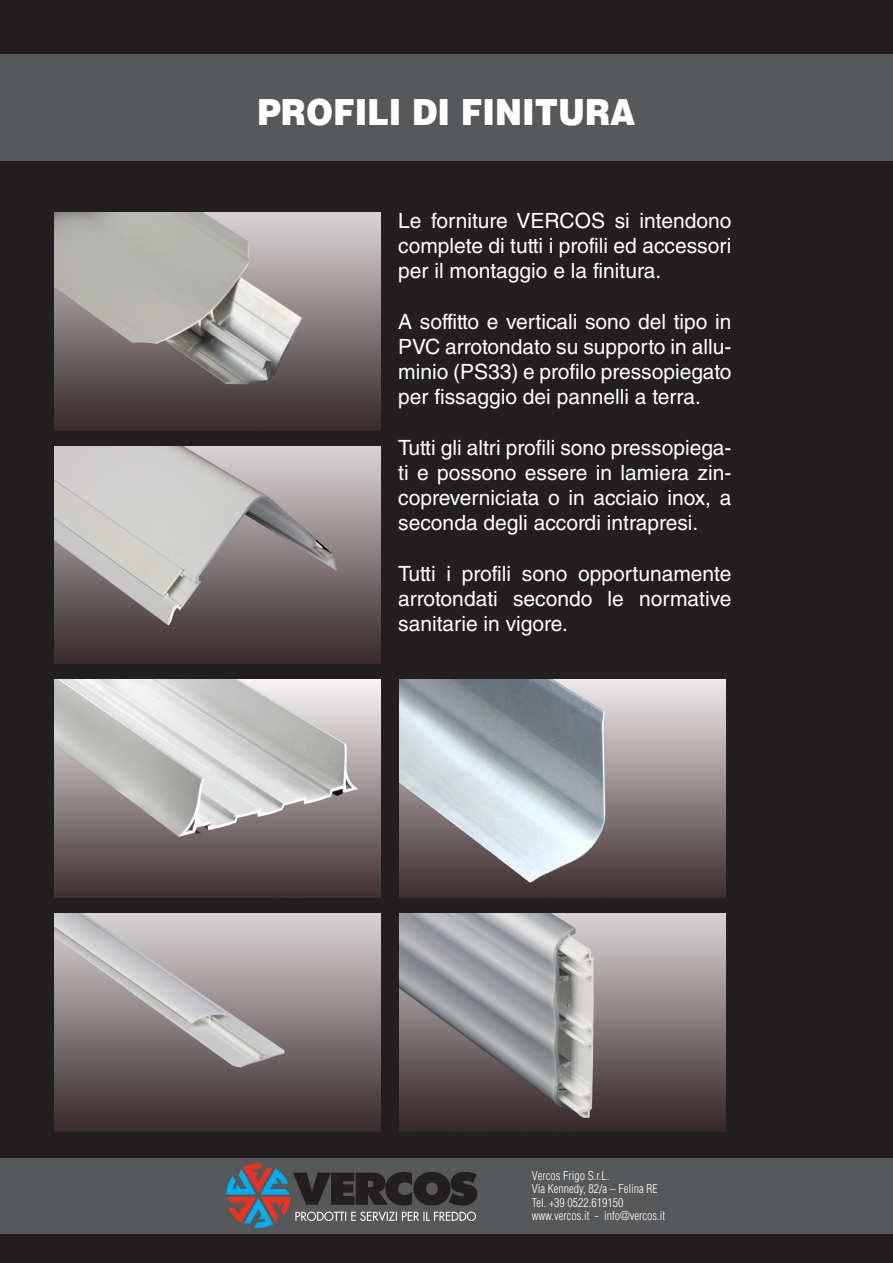
<style>
.page{position:relative;width:893px;height:1263px;background:#231f20}
.page>*{position:absolute;margin:0;border:0;box-sizing:border-box;transform-origin:0 0}
.Titolo{font:900 36px "Helvetica LT Std";color:#fff;scale:.9 1}
.Corpo_testo_14_int_a{font:21px/25.2px "Helvetica LT Std";color:#fff;text-align:justify}
.t1{font:300 condensed 12px/13.5px "Helvetica LT Std";color:#fff}
</style>
<div class="page">
<div style="left:0;top:54px;width:893px;height:106px;background:#57585a"></div>
<div style="left:0;top:1158px;width:893px;height:75px;background:#57585a"></div>
<svg style="left:226px;top:1163px;width:251px;height:65px"></svg>
<img style="left:54px;top:914px;width:326px;height:217px">
<img style="left:54px;top:680px;width:326px;height:217px">
<img style="left:54px;top:446px;width:326px;height:218px">
<img style="left:54px;top:213px;width:326px;height:217px">
<img style="left:400px;top:914px;width:326px;height:217px">
<img style="left:400px;top:680px;width:326px;height:217px">
<p class="Titolo" style="left:257px;top:89px;width:422px">PROFILI DI FINITURA</p>
<p class="Corpo_testo_14_int_a" style="left:398px;top:208px;width:335px">Le forniture VERCOS si intendono complete di tutti i profili ed accessori per il montaggio e la finitura.</p>
<p class="Corpo_testo_14_int_a" style="left:398px;top:308px;width:335px">A soffitto e verticali sono del tipo in PVC arrotondato su supporto in allu&shy;minio (PS33) e profilo pressopiegato per fissaggio dei pannelli a terra.</p>
<p class="Corpo_testo_14_int_a" style="left:398px;top:434px;width:335px">Tutti gli altri profili sono pressopiega&shy;ti e possono essere in lamiera zin&shy;copreverniciata o in acciaio inox, a seconda degli accordi intrapresi.</p>
<p class="Corpo_testo_14_int_a" style="left:398px;top:560px;width:335px">Tutti i profili sono opportunamente arrotondati secondo le normative sanitarie in vigore.</p>
<p class="t1" style="left:532px;top:1168px;width:135px">Vercos Frigo S.r.L.<br>Via Kennedy, 82/a – Felina RE<br>Tel. +39 0522.619150 www.vercos.it - info@vercos.it</p>
</div>
